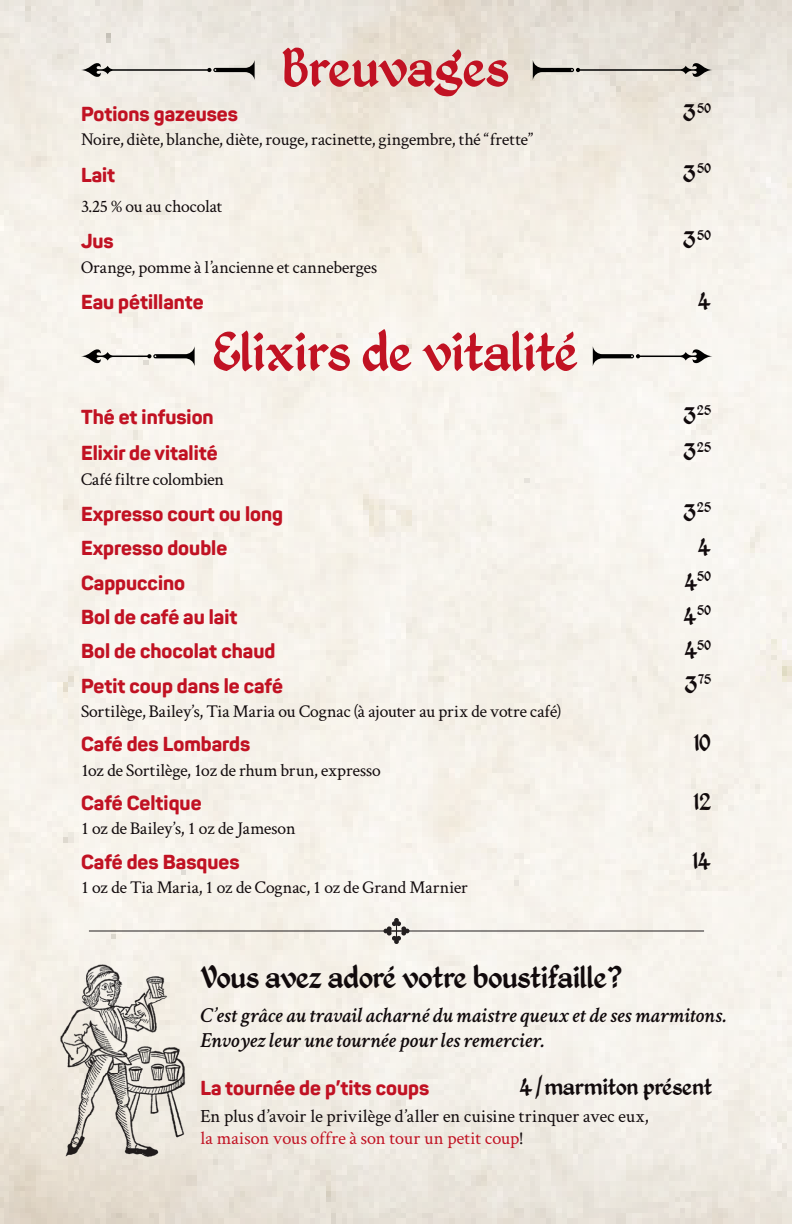
<style>
.page{position:relative;width:792px;height:1224px;background:#fff}
.page>*{position:absolute;margin:0;border:0;box-sizing:border-box;transform-origin:0 0}
.t1{font:60px "Kingthings Petrock";color:#c11223}
.Plat{font:34px "Kingthings Petrock";letter-spacing:-.005em;color:#110a0c}
.Plat-2{font:26px "Kingthings Petrock";letter-spacing:-.01em;color:#110a0c}
.Potions{font:26px "Kingthings Petrock";color:#110a0c}
.Petit_discours{font:italic 600 21.6px/25px "Crimson Text";color:#110a0c}
.Potions-2{font:800 20px "Panton";color:#c11223}
.Plat-3{font:800 20px "Panton";color:#c11223}
.description{font:18.6px/21.6px "Crimson Text";color:#110a0c}
.description-2{font:18px "Crimson Text";letter-spacing:-.01em;color:#110a0c}
.Potions-3{font:15.2px "Kingthings Petrock";letter-spacing:.015em;color:#110a0c}
.s1{font-size:26px}
.s2{color:#c11223}
</style>
<div class="page">
<svg style="left:81px;top:60px;width:174px;height:20px;background:#cbc8c2"></svg>
<svg style="left:81px;top:346px;width:114px;height:20px"></svg>
<svg style="left:533px;top:60px;width:179px;height:20px;background:#c5c0b8"></svg>
<svg style="left:593px;top:346px;width:119px;height:20px"></svg>
<hr style="left:89px;top:931px;width:615px;height:1px;background:#231f20">
<svg style="left:383px;top:918px;width:27px;height:26px"></svg>
<img style="left:31px;top:953px;width:174px;height:206px">
<p class="t1" style="left:282px;top:33px;width:229px">Breuvages</p>
<p class="Potions-2" style="left:81px;top:101px;width:159px">Potions gazeuses</p>
<p class="Potions-3" style="left:683px;top:99px;width:29px"><span class="s1">3</span>50</p>
<p class="description-2" style="left:81px;top:127px;width:454px">Noire, diète, blanche, diète, rouge, racinette, gingembre, thé “frette”</p>
<p class="Potions-2" style="left:81px;top:162px;width:36px">Lait</p>
<p class="Potions-3" style="left:683px;top:160px;width:29px"><span class="s1">3</span>50</p>
<p class="description-2" style="left:81px;top:194px;width:143px">3.25 % ou au chocolat</p>
<p class="Potions-2" style="left:81px;top:229px;width:34px">Jus</p>
<p class="Potions-3" style="left:683px;top:226px;width:29px"><span class="s1">3</span>50</p>
<p class="description-2" style="left:81px;top:255px;width:298px">Orange, pomme à l’ancienne et canneberges</p>
<p class="Potions-2" style="left:81px;top:289px;width:124px">Eau pétillante</p>
<p class="Potions" style="left:698px;top:286px;width:15px">4</p>
<p class="t1" style="left:213px;top:317px;width:366px">Elixirs de vitalité</p>
<p class="Potions-2" style="left:81px;top:404px;width:134px">Thé et infusion</p>
<p class="Potions-3" style="left:684px;top:402px;width:29px"><span class="s1">3</span>25</p>
<p class="Potions-2" style="left:81px;top:441px;width:138px">Elixir de vitalité</p>
<p class="Potions-3" style="left:684px;top:438px;width:29px"><span class="s1">3</span>25</p>
<p class="description-2" style="left:81px;top:467px;width:145px">Café filtre colombien</p>
<p class="Potions-2" style="left:81px;top:501px;width:204px">Expresso court ou long</p>
<p class="Potions-3" style="left:684px;top:499px;width:29px"><span class="s1">3</span>25</p>
<p class="Potions-2" style="left:81px;top:536px;width:148px">Expresso double</p>
<p class="Potions" style="left:698px;top:532px;width:15px">4</p>
<p class="Potions-2" style="left:81px;top:570px;width:106px">Cappuccino</p>
<p class="Potions-3" style="left:685px;top:567px;width:28px"><span class="s1">4</span>50</p>
<p class="Potions-2" style="left:81px;top:604px;width:158px">Bol de café au lait</p>
<p class="Potions-3" style="left:684px;top:602px;width:29px"><span class="s1">4</span>50</p>
<p class="Potions-2" style="left:81px;top:639px;width:196px">Bol de chocolat chaud</p>
<p class="Potions-3" style="left:685px;top:636px;width:28px"><span class="s1">4</span>50</p>
<p class="Potions-2" style="left:81px;top:673px;width:203px">Petit coup dans le café</p>
<p class="Potions-3" style="left:685px;top:670px;width:28px"><span class="s1">3</span>75</p>
<p class="description-2" style="left:81px;top:699px;width:482px">Sortilège, Bailey’s, Tia Maria ou Cognac (à ajouter au prix de votre café)</p>
<p class="Potions-2" style="left:81px;top:732px;width:171px">Café des Lombards</p>
<p class="Potions" style="left:694px;top:728px;width:19px">10</p>
<p class="description-2" style="left:81px;top:758px;width:301px">1oz de Sortilège, 1oz de rhum brun, expresso</p>
<p class="Potions-2" style="left:81px;top:790px;width:122px">Café Celtique</p>
<p class="Potions" style="left:694px;top:787px;width:19px">12</p>
<p class="description-2" style="left:81px;top:816px;width:216px">1 oz de Bailey’s, 1 oz de Jameson</p>
<p class="Potions-2" style="left:81px;top:849px;width:160px">Café des Basques</p>
<p class="Potions" style="left:692px;top:845px;width:20px">14</p>
<p class="description-2" style="left:81px;top:875px;width:389px">1 oz de Tia Maria, 1 oz de Cognac, 1 oz de Grand Marnier</p>
<p class="Plat" style="left:200px;top:958px;width:423px">Vous avez adoré votre boustifaille?</p>
<p class="Petit_discours" style="left:200px;top:1001px;width:528px">C’est grâce au travail acharné du maistre queux et de ses marmitons.<br>Envoyez leur une tournée pour les remercier.</p>
<p class="Plat-3" style="left:200px;top:1075px;width:231px">La tournée de p’tits coups</p>
<p class="Plat-2" style="left:519px;top:1072px;width:194px">4/marmiton présent</p>
<p class="description" style="left:200px;top:1105px;width:450px">En plus d’avoir le privilège d’aller en cuisine trinquer avec eux, <span class="s2">la maison vous offre à son tour un petit coup</span>!</p>
</div>
